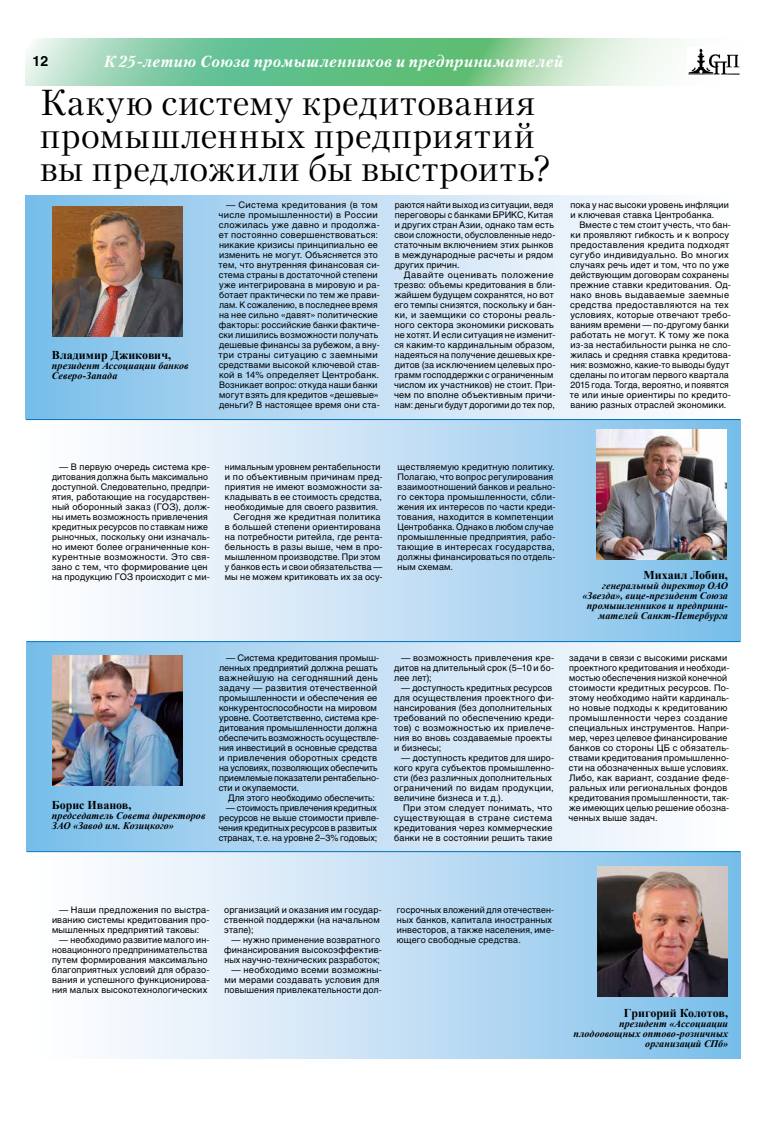
<style>
.page{position:relative;width:780px;height:1134px;background:#fff}
.page>*{position:absolute;margin:0;border:0;box-sizing:border-box;transform-origin:0 0}
.t1{font:36px/33px "Petersburg C";letter-spacing:.02em;color:#000}
.t2{font:italic 700 16px "Petersburg C";letter-spacing:.03em;color:#fff}
.t3{font:700 14px "Helios C";color:#000}
.t4{font:700 12px "Times New Roman";color:#000}
.t5{font:italic 700 10px/10px "Times New Roman";letter-spacing:.005em;color:#000}
.t6{font:9px/10px "Helios C";letter-spacing:.015em;color:#000}
.t7{font:9px/10px "Helios C";letter-spacing:-.005em;color:#000}
</style>
<div class="page">
<div style="left:26px;top:195px;width:714px;height:239px;background:linear-gradient(to right,#7fbfe9,#fff)"></div>
<div style="left:26px;top:642px;width:714px;height:210px;background:linear-gradient(to right,#7ebee9,#fff)"></div>
<div style="left:26px;top:420px;width:714px;height:222px;background:linear-gradient(to right,#fff,#80bfea)"></div>
<div style="left:26px;top:852px;width:714px;height:207px;background:linear-gradient(to right,#fff,#7ebde7)"></div>
<img style="left:52px;top:206px;width:130px;height:130px">
<img style="left:596px;top:429px;width:130px;height:130px">
<img style="left:598px;top:866px;width:130px;height:130px">
<img style="left:52px;top:655px;width:130px;height:130px">
<svg style="left:26px;top:39px;width:649px;height:46px;background:#91d1a9"></svg>
<img style="left:688px;top:48px;width:52px;height:27px">
<hr style="left:26px;top:419px;width:714px;height:1px;background:#0072bc">
<hr style="left:26px;top:641px;width:714px;height:1px;background:#0072bc">
<hr style="left:26px;top:851px;width:714px;height:1px;background:#0072bc">
<h3 class="t3" style="left:32px;top:53px;width:17px">12</h3>
<h2 class="t2" style="left:104px;top:51px;width:461px">К 25-летию Союза промышленников и предпринимателей</h2>
<h1 class="t1" style="left:40px;top:85px;width:512px">Какую систему кредитования промышленных предприятий вы предложили бы выстроить?</h1>
<h3 class="t4" style="left:52px;top:346px;width:121px">Владимир Джикович,</h3>
<p class="t5" style="left:52px;top:360px;width:138px">президент Ассоциации банков<br>Северо-Запада</p>
<p class="t6" style="left:218px;top:200px;width:163px;text-indent:8px">— Система кредитования (в том числе промышленности) в России сложилась уже давно и продолжа&shy;ет постоянно совершенствоваться: никакие кризисы принципиально ее изменить не могут. Объясняется это тем, что внутренняя финансовая си&shy;стема страны в достаточной степени уже интегрирована в мировую и ра&shy;ботает практически по тем же прави&shy;лам. К сожалению, в последнее время на нее сильно «давят» политические факторы: российские банки фактиче&shy;ски лишились возможности получать дешевые финансы за рубежом, а вну&shy;три страны ситуацию с заемными средствами высокой ключевой став&shy;кой в 14% определяет Центробанк.<br>Возникает вопрос: откуда наши банки могут взять для кредитов «дешевые» деньги? В настоящее время они ста-</p>
<p class="t6" style="left:394px;top:200px;width:162px">раются найти выход из ситуации, ведя переговоры с банками БРИКС, Китая и других стран Азии, однако там есть свои сложности, обусловленные недо&shy;статочным включением этих рынков в международные расчеты и рядом других причин.</p>
<p class="t6" style="left:394px;top:270px;width:163px;text-indent:10px">Давайте оценивать положение трезво: объемы кредитования в бли&shy;жайшем будущем сохранятся, но вот его темпы снизятся, поскольку и бан&shy;ки, и заемщики со стороны реаль&shy;ного сектора экономики рисковать не хотят. И если ситуация не изменит&shy;ся каким-то кардинальным образом, надеяться на получение дешевых кре&shy;дитов (за исключением целевых про&shy;грамм господдержки с ограниченным числом их участников) не стоит. При&shy;чем по вполне объективным причи&shy;нам: деньги будут дорогими до тех пор,</p>
<p class="t6" style="left:570px;top:200px;width:160px">пока у нас высоки уровень инфляции и ключевая ставка Центробанка.</p>
<p class="t6" style="left:570px;top:220px;width:163px;text-indent:9px">Вместе с тем стоит учесть, что бан&shy;ки проявляют гибкость и к вопросу предоставления кредита подходят сугубо индивидуально. Во многих случаях речь идет и том, что по уже действующим договорам сохранены прежние ставки кредитования. Од&shy;нако вновь выдаваемые заемные средства предоставляются на тех условиях, которые отвечают требо&shy;ваниям времени — по-другому банки работать не могут. К тому же пока из-за нестабильности рынка не сло&shy;жилась и средняя ставка кредитова&shy;ния: возможно, какие-то выводы будут сделаны по итогам первого квартала 2015 года. Тогда, вероятно, и появятся те или иные ориентиры по кредито&shy;ванию разных отраслей экономики.</p>
<p class="t6" style="left:52px;top:462px;width:160px;text-indent:7px">— В первую очередь система кре&shy;дитования должна быть максимально доступной. Следовательно, предпри&shy;ятия, работающие на государствен&shy;ный оборонный заказ (ГОЗ), долж&shy;ны иметь возможность привлечения кредитных ресурсов по ставкам ниже рыночных, поскольку они изначаль&shy;но имеют более ограниченные кон&shy;курентные возможности. Это свя&shy;зано с тем, что формирование цен на продукцию ГОЗ происходит с ми-</p>
<p class="t6" style="left:225px;top:462px;width:157px">нимальным уровнем рентабельности</p>
<p class="t6" style="left:225px;top:472px;width:159px">и по объективным причинам пред-</p>
<p class="t6" style="left:225px;top:482px;width:159px">приятия не имеют возможности за-</p>
<p class="t6" style="left:225px;top:492px;width:159px">кладывать в ее стоимость средства,</p>
<p class="t6" style="left:225px;top:502px;width:155px">необходимые для своего развития.</p>
<p class="t6" style="left:233px;top:512px;width:148px">Сегодня же кредитная политика</p>
<p class="t6" style="left:225px;top:522px;width:157px">в большей степени ориентирована</p>
<p class="t6" style="left:225px;top:532px;width:159px">на потребности ритейла, где рента-</p>
<p class="t6" style="left:225px;top:542px;width:159px">бельность в разы выше, чем в про-</p>
<p class="t6" style="left:225px;top:552px;width:157px">мышленном производстве. При этом</p>
<p class="t6" style="left:225px;top:562px;width:159px">у банков есть и свои обязательства —</p>
<p class="t6" style="left:225px;top:572px;width:159px">мы не можем критиковать их за осу-</p>
<p class="t6" style="left:397px;top:462px;width:160px">ществляемую кредитную политику.<br>Полагаю, что вопрос регулирования взаимоотношений банков и реально&shy;го сектора промышленности, сбли&shy;жения их интересов по части креди&shy;тования, находится в компетенции<br>Центробанка. Однако в любом случае промышленные предприятия, рабо&shy;тающие в интересах государства, должны финансироваться по отдель&shy;ным схемам.</p>
<h3 class="t4" style="left:52px;top:796px;width:81px">Борис Иванов,</h3>
<p class="t5" style="left:52px;top:810px;width:155px">председатель Совета директоров<br>ЗАО «Завод им. Козицкого»</p>
<p class="t6" style="left:219px;top:653px;width:162px;text-indent:7px">— Система кредитования промыш&shy;ленных предприятий должна решать важнейшую на сегодняшний день задачу — развития отечественной промышленности и обеспечения ее конкурентоспособности на мировом уровне. Соответственно, система кре&shy;дитования промышленности должна обеспечить возможность осуществле&shy;ния инвестиций в основные средства и привлечения оборотных средств на условиях, позволяющих обеспечить приемлемые показатели рентабельно&shy;сти и окупаемости.</p>
<p class="t6" style="left:228px;top:793px;width:148px">Для этого необходимо обеспечить:</p>
<p class="t7" style="left:218px;top:803px;width:162px;text-indent:8px">— стоимость привлечения кредитных ресурсов не выше стоимости привле&shy;чения кредитных ресурсов в развитых странах, т.е. на уровне 2–3% годовых;</p>
<p class="t6" style="left:394px;top:653px;width:162px;text-align:justify;text-indent:7px">— возможность привлечения кре&shy;дитов на длительный срок (5–10 и бо&shy;лее лет);</p>
<p class="t6" style="left:393px;top:683px;width:162px;text-indent:8px">— доступность кредитных ресурсов для осуществления проектного фи&shy;нансирования (без дополнительных требований по обеспечению креди&shy;тов) с возможностью их привлече&shy;ния во вновь создаваемые проекты и бизнесы;</p>
<p class="t6" style="left:394px;top:753px;width:162px;text-indent:7px">— доступность кредитов для широ&shy;кого круга субъектов промышленно&shy;сти (без различных дополнительных ограничений по видам продукции, величине бизнеса и т.д.).</p>
<p class="t6" style="left:394px;top:803px;width:160px;text-align:justify;text-indent:9px">При этом следует понимать, что существующая в стране система кредитования через коммерческие банки не в состоянии решить такие</p>
<h3 class="t4" style="left:643px;top:566px;width:86px">Михаил Лобин,</h3>
<p class="t5" style="left:582px;top:581px;width:147px;text-align:right">генеральный директор ОАО «Звезда», вице-президент Союза промышленников и предприни&shy;мателей Санкт-Петербурга</p>
<p class="t6" style="left:568px;top:653px;width:162px">задачи в связи с высокими рисками проектного кредитования и необходи&shy;мостью обеспечения низкой конечной стоимости кредитных ресурсов. По&shy;этому необходимо найти кардиналь&shy;но новые подходы к кредитованию промышленности через создание специальных инструментов. Напри&shy;мер, через целевое финансирование банков со стороны ЦБ с обязатель&shy;ствами кредитования промышленно&shy;сти на обозначенных выше условиях.<br>Либо, как вариант, создание феде&shy;ральных или региональных фондов кредитования промышленности, так&shy;же имеющих целью решение обозна&shy;ченных выше задач.</p>
<p class="t6" style="left:52px;top:905px;width:159px;text-align:justify;text-indent:7px">— Наши предложения по выстра&shy;иванию системы кредитования про&shy;мышленных предприятий таковы:</p>
<p class="t6" style="left:52px;top:935px;width:159px;text-indent:7px">— необходимо развитие малого ин&shy;новационного предпринимательства путем формирования максимально благоприятных условий для образо&shy;вания и успешного функционирова&shy;ния малых высокотехнологических</p>
<p class="t6" style="left:224px;top:905px;width:159px">организаций и оказания им государ&shy;ственной поддержки (на начальном этапе);</p>
<p class="t6" style="left:224px;top:935px;width:159px;text-align:center">— нужно применение возвратного финансирования высокоэффектив&shy;ных научно-технических разработок;</p>
<p class="t6" style="left:224px;top:965px;width:159px;text-indent:7px">— необходимо всеми возможны&shy;ми мерами создавать условия для повышения привлекательности дол-</p>
<p class="t6" style="left:397px;top:905px;width:159px">госрочных вложений для отечествен&shy;ных банков, капитала иностранных инвесторов, а также населения, име&shy;ющего свободные средства.</p>
<h3 class="t4" style="left:624px;top:1004px;width:106px">Григорий Колотов,</h3>
<p class="t5" style="left:573px;top:1019px;width:156px;text-align:right">президент «Ассоциации плодоовощных оптово‑розничных организаций СПб»</p>
</div>
